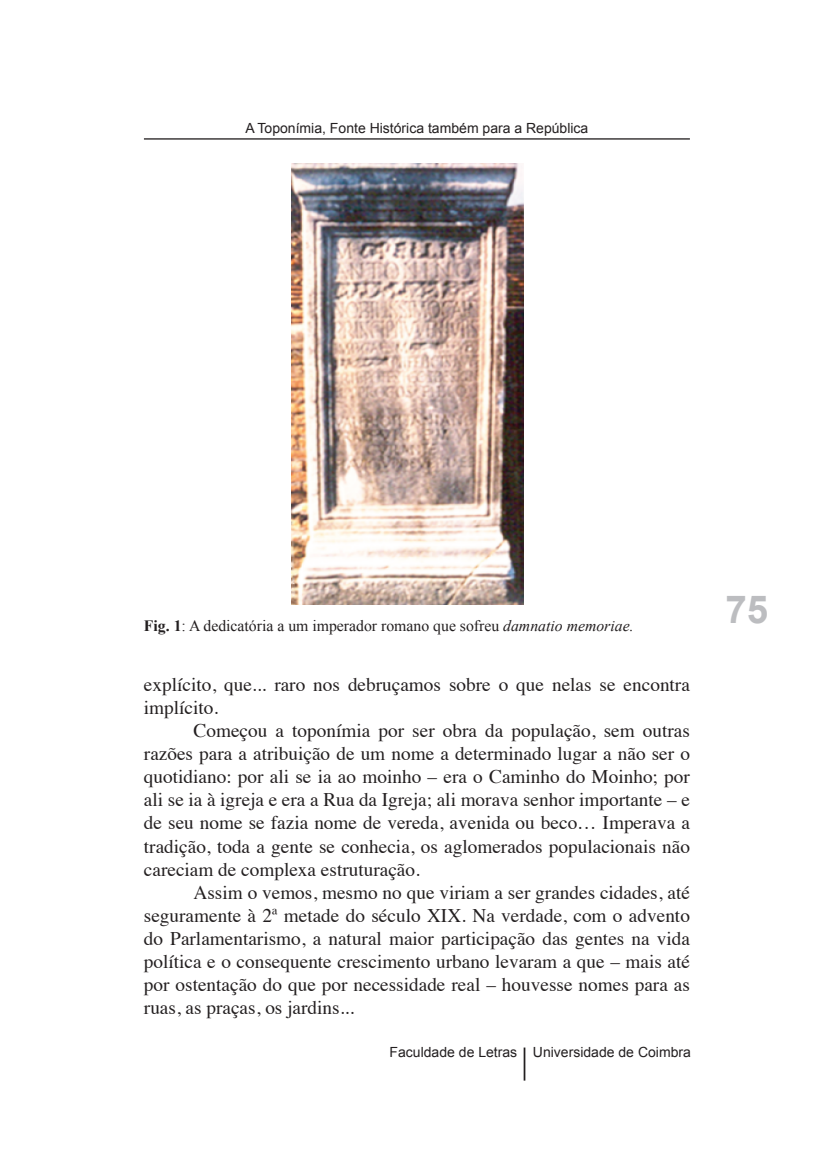
<style>
.page{position:relative;width:814px;height:1161px;background:#fff}
.page>*{position:absolute;margin:0;border:0;box-sizing:border-box;transform-origin:0 0}
.t1{font:700 38.5px "Arial";color:#bcbdc0}
.t2{font:19.25px/23.1px "Times";color:#231f20;text-align:justify}
.t3{font:15.75px "Times New Roman";color:#231f20}
.t4{font:14px "Arial";color:#231f20}
.s1{font-weight:700}
.s2{font-style:italic}
</style>
<div class="page">
<hr style="left:144px;top:138px;width:546px;height:2px;background:#231f20">
<hr style="left:523px;top:1047px;width:2px;height:33px;background:#231f20">
<img style="left:291px;top:164px;width:233px;height:441px">
<p class="t4" style="left:245px;top:120px;width:344px">A Toponímia, Fonte Histórica também para a República</p>
<p class="t3" style="left:144px;top:617px;width:491px"><span class="s1">Fig. 1</span>: A dedicatória a um imperador romano que sofreu <span class="s2">damnatio memoriae.</span></p>
<p class="t2" style="left:144px;top:674px;width:547px">explícito, que... raro nos debruçamos sobre o que nelas se encontra implícito.</p>
<p class="t2" style="left:144px;top:721px;width:547px;text-indent:50px">Começou a toponímia por ser obra da população, sem outras razões para a atribuição de um nome a determinado lugar a não ser o quotidiano: por ali se ia ao moinho – era o Caminho do Moinho; por ali se ia à igreja e era a Rua da Igreja; ali morava senhor importante – e de seu nome se fazia nome de vereda, avenida ou beco… Imperava a tradição, toda a gente se conhecia, os aglomerados populacionais não careciam de complexa estruturação.</p>
<p class="t2" style="left:144px;top:882px;width:547px;text-indent:50px">Assim o vemos, mesmo no que viriam a ser grandes cidades, até seguramente à 2ª metade do século XIX. Na verdade, com o advento do Parlamentarismo, a natural maior participação das gentes na vida política e o consequente crescimento urbano levaram a que – mais até por ostentação do que por necessidade real – houvesse nomes para as ruas, as praças, os jardins...</p>
<p class="t4" style="left:389px;top:1044px;width:303px">Faculdade de Letras Universidade de Coimbra</p>
<h1 class="t1" style="left:725px;top:588px;width:44px">75</h1>
</div>
